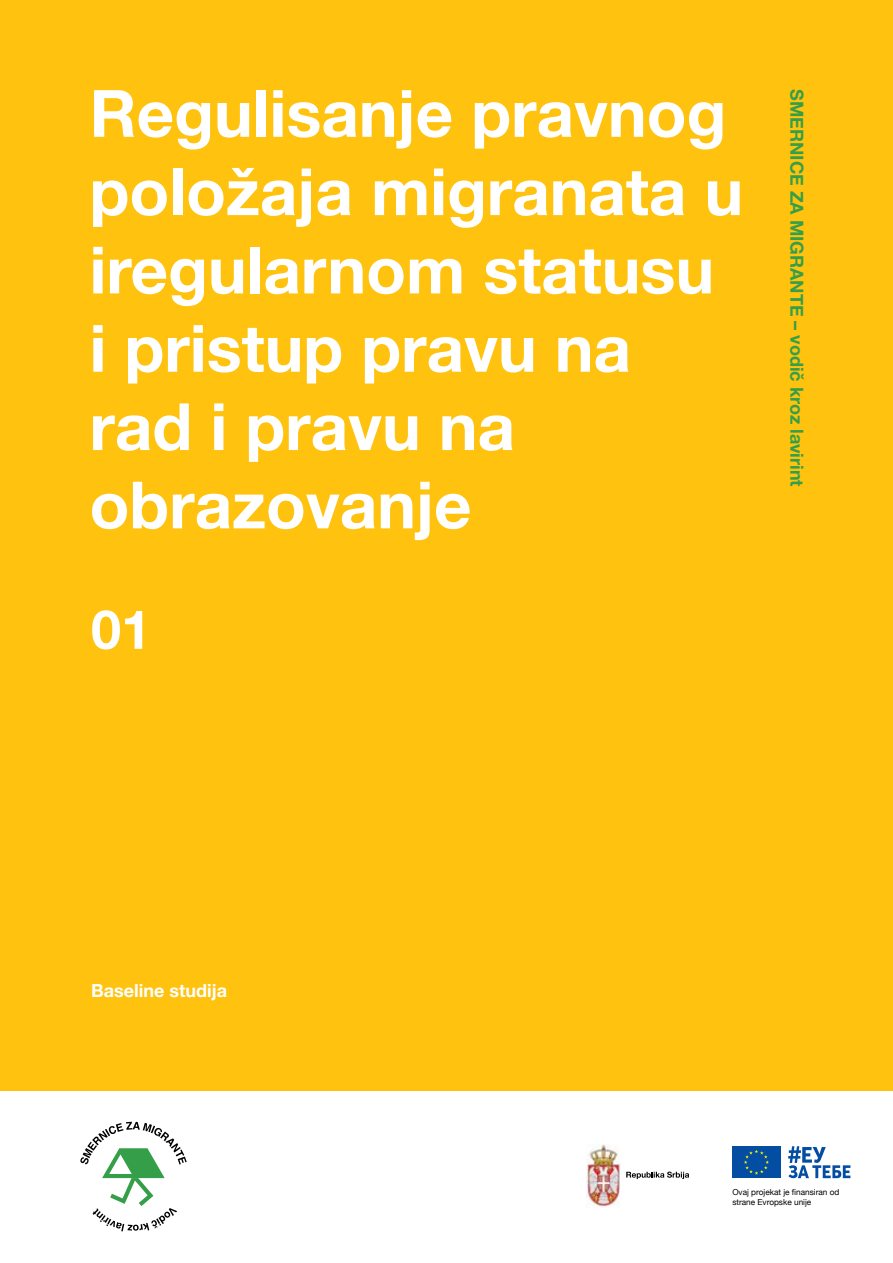
<style>
.page{position:relative;width:893px;height:1263px;background:#fff}
.page>*{position:absolute;margin:0;border:0;box-sizing:border-box;transform-origin:0 0}
.t1{font:700 65.25px/78.3px "Helvetica Neue";color:#fff}
.t2{font:700 54px "Helvetica Neue";color:#fff}
.t3{font:700 18px "Helvetica Neue";color:#349e49}
.t4{font:700 18px "Helvetica Neue";color:#fff}
.t5{font:8.25px/9.9px "Helvetica Neue";color:#000}
</style>
<div class="page">
<div style="left:0;top:0;width:893px;height:1091px;background:#ffc20e"></div>
<svg style="left:80px;top:1122px;width:107px;height:109px"></svg>
<div style="left:732px;top:1146px;width:48px;height:32px;background:#034ea2"></div>
<svg style="left:744px;top:1150px;width:25px;height:25px"></svg>
<svg style="left:788px;top:1146px;width:62px;height:32px"></svg>
<svg style="left:626px;top:1171px;width:63px;height:8px"></svg>
<svg style="left:589px;top:1144px;width:21px;height:1px"></svg>
<img style="left:586px;top:1145px;width:34px;height:62px">
<p class="t1" style="left:90px;top:76px;width:655px">Regulisanje pravnog položaja migranata u iregularnom statusu i pristup pravu na rad i pravu na obrazovanje</p>
<p class="t2" style="left:91px;top:587px;width:62px">01</p>
<p class="t3" style="left:811px;top:89px;width:399px;rotate:90deg">SMERNICE ZA MIGRANTE – vodič kroz lavirint</p>
<p class="t4" style="left:91px;top:976px;width:137px">Baseline studija</p>
<p class="t5" style="left:732px;top:1188px;width:109px">Ovaj projekat je finansiran od strane Evropske unije</p>
</div>
